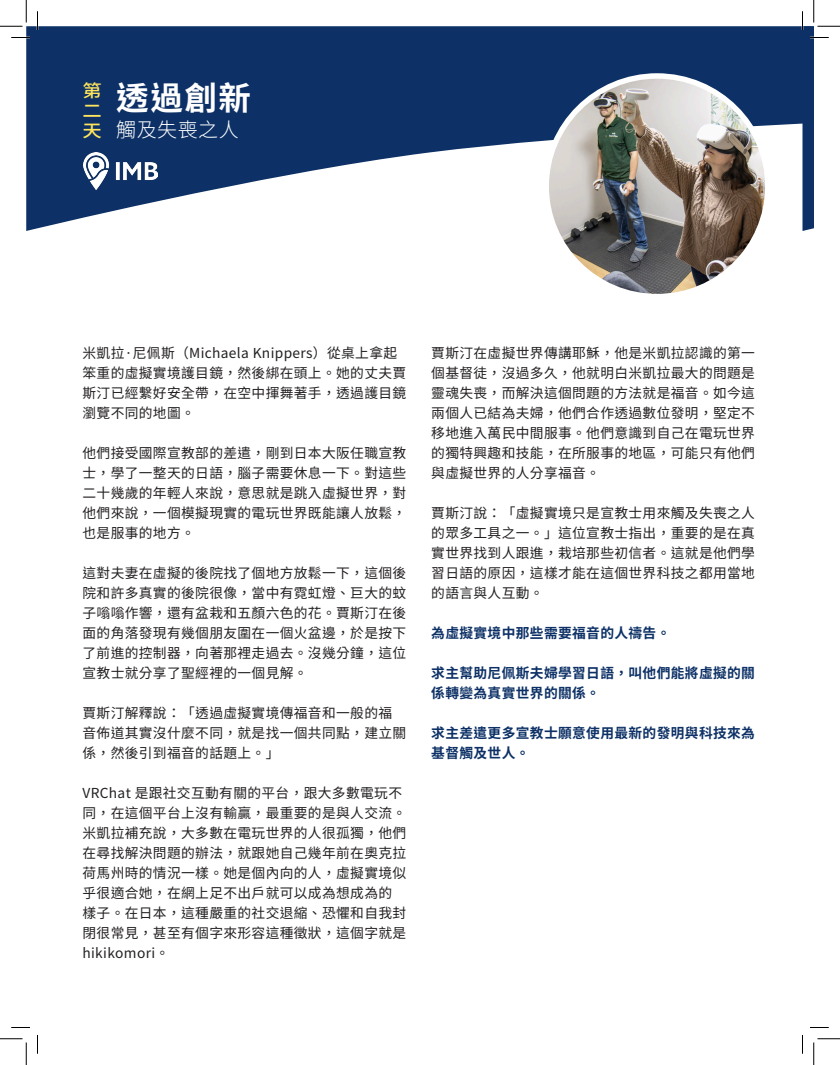
<style>
.page{position:relative;width:840px;height:1065px;background:#fff}
.page>*{position:absolute;margin:0;border:0;box-sizing:border-box;transform-origin:0 0}
.t1{font:700 32.5px "Noto Sans CJ Ktc";color:#fff}
.t2{font:300 20px "Noto Sans CJ Ktc";letter-spacing:.025em;color:#fff}
.t3{font:500 17.38px/20px "Noto Sans CJ Ktc";color:#ffe55e;scale:1.11 1}
.t4{font:13.75px/20px "Noto Sans CJ Ktc";letter-spacing:.025em;color:#231f20;text-align:justify}
.t5{font:700 13.75px/20px "Noto Sans CJ Ktc";letter-spacing:.025em;color:#0d3166}
</style>
<div class="page">
<svg style="left:26px;top:26px;width:776px;height:205px;fill:#0d3166"></svg>
<img style="left:83px;top:152px;width:75px;height:38px">
<img style="left:546px;top:76px;width:222px;height:217px">
<div style="left:544px;top:73px;width:227px;height:226px;border:5px solid #fff;border-radius:50%"></div>
<svg style="left:11px;top:37px;width:19px;height:1px"></svg>
<svg style="left:11px;top:1027px;width:19px;height:1px"></svg>
<svg style="left:810px;top:1027px;width:19px;height:1px"></svg>
<svg style="left:37px;top:11px;width:1px;height:19px"></svg>
<svg style="left:37px;top:1035px;width:1px;height:19px"></svg>
<svg style="left:802px;top:1035px;width:1px;height:19px"></svg>
<svg style="left:0;top:0;width:27px;height:27px"></svg>
<svg style="left:0;top:1039px;width:27px;height:26px"></svg>
<svg style="left:802px;top:0;width:38px;height:231px"></svg>
<svg style="left:814px;top:1039px;width:26px;height:26px"></svg>
<p class="t3" style="left:82px;top:81px;width:19px">第二</p>
<p class="t1" style="left:116px;top:80px;width:136px">透過創新</p>
<p class="t3" style="left:82px;top:121px;width:19px">天</p>
<p class="t2" style="left:116px;top:118px;width:124px">觸及失喪之人</p>
<p class="t4" style="left:82px;top:343px;width:325px;text-align:left">米凱拉·尼佩斯（Michaela Knippers）從桌上拿起笨重的虛擬實境護目鏡，然後綁在頭上。她的丈夫賈斯汀已經繫好安全帶，在空中揮舞著手，透過護目鏡瀏覽不同的地圖。</p>
<p class="t4" style="left:82px;top:443px;width:325px">他們接受國際宣教部的差遣，剛到日本大阪任職宣教士，學了一整天的日語，腦子需要休息一下。對這些二十幾歲的年輕人來說，意思就是跳入虛擬世界，對他們來說，一個模擬現實的電玩世界既能讓人放鬆，也是服事的地方。</p>
<p class="t4" style="left:82px;top:563px;width:325px">這對夫妻在虛擬的後院找了個地方放鬆一下，這個後院和許多真實的後院很像，當中有霓虹燈、巨大的蚊子嗡嗡作響，還有盆栽和五顏六色的花。賈斯汀在後面的角落發現有幾個朋友圍在一個火盆邊，於是按下了前進的控制器，向著那裡走過去。沒幾分鐘，這位宣教士就分享了聖經裡的一個見解。</p>
<p class="t4" style="left:82px;top:703px;width:325px;text-align:left">賈斯汀解釋說：「透過虛擬實境傳福音和一般的福音佈道其實沒什麼不同，就是找一個共同點，建立關係，然後引到福音的話題上。」</p>
<p class="t4" style="left:82px;top:783px;width:325px;text-align:left">VRChat 是跟社交互動有關的平台，跟大多數電玩不同，在這個平台上沒有輸贏，最重要的是與人交流。米凱拉補充說，大多數在電玩世界的人很孤獨，他們在尋找解決問題的辦法，就跟她自己幾年前在奧克拉荷馬州時的情況一樣。她是個內向的人，虛擬實境似乎很適合她，在網上足不出戶就可以成為想成為的樣子。在日本，這種嚴重的社交退縮、恐懼和自我封閉很常見，甚至有個字來形容這種徵狀，這個字就是hikikomori。</p>
<p class="t4" style="left:431px;top:343px;width:325px">賈斯汀在虛擬世界傳講耶穌，他是米凱拉認識的第一個基督徒，沒過多久，他就明白米凱拉最大的問題是靈魂失喪，而解決這個問題的方法就是福音。如今這兩個人已結為夫婦，他們合作透過數位發明，堅定不移地進入萬民中間服事。他們意識到自己在電玩世界的獨特興趣和技能，在所服事的地區，可能只有他們與虛擬世界的人分享福音。</p>
<p class="t4" style="left:431px;top:503px;width:325px">賈斯汀說：「虛擬實境只是宣教士用來觸及失喪之人的眾多工具之一。」這位宣教士指出，重要的是在真實世界找到人跟進，栽培那些初信者。這就是他們學習日語的原因，這樣才能在這個世界科技之都用當地的語言與人互動。</p>
<p class="t5" style="left:431px;top:623px;width:241px">為虛擬實境中那些需要福音的人禱告。</p>
<p class="t5" style="left:431px;top:663px;width:325px">求主幫助尼佩斯夫婦學習日語，叫他們能將虛擬的關係轉變為真實世界的關係。</p>
<p class="t5" style="left:431px;top:723px;width:325px">求主差遣更多宣教士願意使用最新的發明與科技來為基督觸及世人。</p>
</div>
